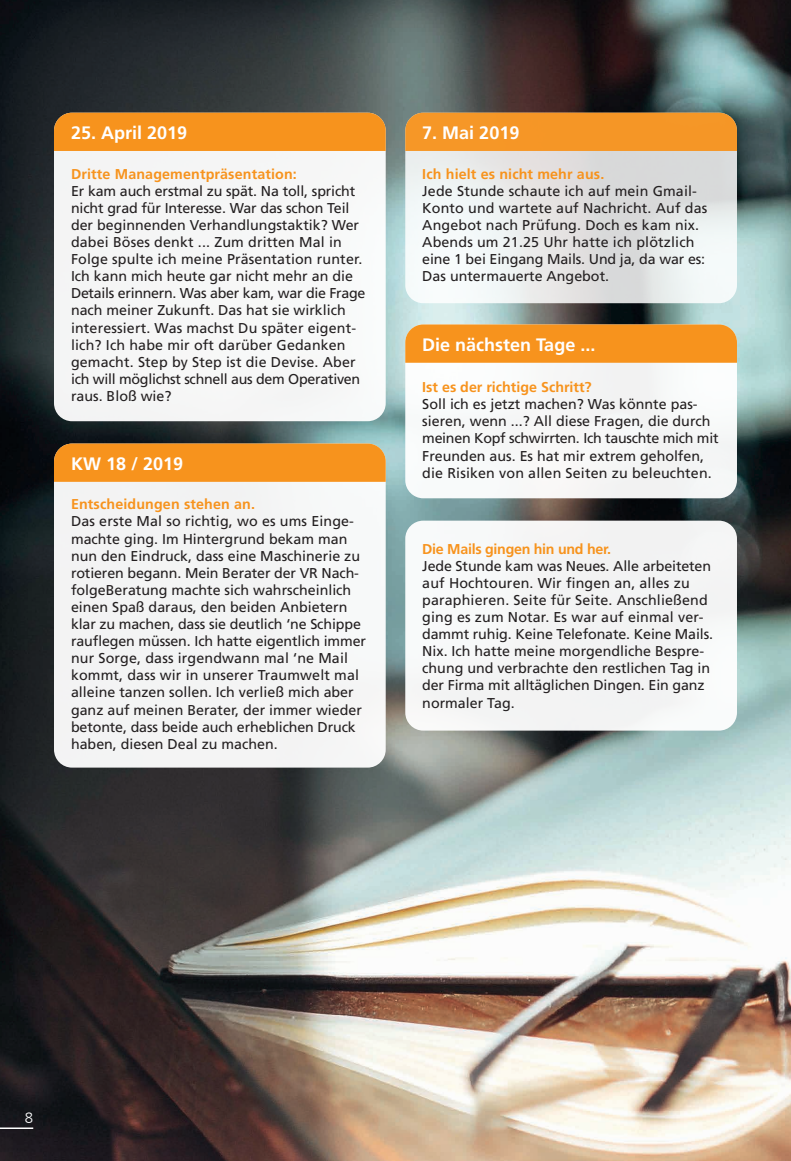
<style>
.page{position:relative;width:791px;height:1161px;background:#fff}
.page>*{position:absolute;margin:0;border:0;box-sizing:border-box;transform-origin:0 0}
.t1{font:700 18px "Frutiger DZPB";color:#fff}
.t2{font:300 15px "Frutiger DZPB";color:#fff}
.t3{font:14.25px/17.1px "Frutiger DZPB";color:#231f20}
.t4{font:700 14.25px "Frutiger DZPB";letter-spacing:.01em;color:#f7931d}
.t5{font:700 14.25px "Frutiger DZPB";letter-spacing:-.02em;color:#f7931d}
</style>
<div class="page">
<img style="left:0;top:0;width:791px;height:1161px">
<div style="left:54px;top:113px;width:332px;height:308px;background:#f6f6f6;border-radius:18px"></div>
<div style="left:54px;top:113px;width:332px;height:38px;background:#f7931d"></div>
<div style="left:54px;top:443px;width:332px;height:324px;background:#f3f4f4;border-radius:18px"></div>
<svg style="left:405px;top:113px;width:332px;height:190px"></svg>
<div style="left:405px;top:113px;width:332px;height:38px;background:#f59626"></div>
<div style="left:405px;top:324px;width:332px;height:174px;background:#f7f8f7;border-radius:18px"></div>
<div style="left:405px;top:521px;width:332px;height:209px;background:#f4f4f4;border-radius:18px"></div>
<hr style="left:0;top:1127px;width:33px;height:2px;background:#fff">
<div style="left:54px;top:443px;width:332px;height:39px;background:#f7931d"></div>
<div style="left:405px;top:324px;width:332px;height:39px;background:#f7931d"></div>
<p class="t1" style="left:71px;top:122px;width:118px">25. April 2019</p>
<p class="t4" style="left:71px;top:165px;width:227px">Dritte Managementpräsentation:</p>
<p class="t3" style="left:71px;top:182px;width:296px">Er kam auch erstmal zu spät. Na toll, spricht nicht grad für Interesse. War das schon Teil der beginnenden Verhandlungstaktik? Wer dabei Böses denkt ... Zum dritten Mal in Folge spulte ich meine Präsentation runter.<br>Ich kann mich heute gar nicht mehr an die Details erinnern. Was aber kam, war die Frage nach meiner Zukunft. Das hat sie wirklich interessiert. Was machst Du später eigent&shy;lich? Ich habe mir oft darüber Gedanken gemacht. Step by Step ist die Devise. Aber ich will möglichst schnell aus dem Operativen raus. Bloß wie?</p>
<p class="t1" style="left:71px;top:453px;width:114px">KW 18 / 2019</p>
<p class="t4" style="left:71px;top:496px;width:185px">Entscheidungen stehen an.</p>
<p class="t3" style="left:71px;top:513px;width:296px">Das erste Mal so richtig, wo es ums Einge&shy;machte ging. Im Hintergrund bekam man nun den Eindruck, dass eine Maschinerie zu rotieren begann. Mein Berater der VR Nach&shy;folgeBeratung machte sich wahrscheinlich einen Spaß daraus, den beiden Anbietern klar zu machen, dass sie deutlich ‘ne Schippe rauflegen müssen. Ich hatte eigentlich immer nur Sorge, dass irgendwann mal ‘ne Mail kommt, dass wir in unserer Traumwelt mal alleine tanzen sollen. Ich verließ mich aber ganz auf meinen Berater, der immer wieder betonte, dass beide auch erheblichen Druck haben, diesen Deal zu machen.</p>
<p class="t1" style="left:422px;top:122px;width:99px">7. Mai 2019</p>
<p class="t4" style="left:422px;top:165px;width:184px">Ich hielt es nicht mehr aus.</p>
<p class="t3" style="left:422px;top:182px;width:287px">Jede Stunde schaute ich auf mein Gmail-Konto und wartete auf Nachricht. Auf das Angebot nach Prüfung. Doch es kam nix.<br>Abends um 21.25 Uhr hatte ich plötzlich eine 1 bei Eingang Mails. Und ja, da war es:<br>Das untermauerte Angebot.</p>
<p class="t1" style="left:422px;top:334px;width:175px">Die nächsten Tage ...</p>
<p class="t4" style="left:422px;top:379px;width:171px">Ist es der richtige Schritt?</p>
<p class="t3" style="left:422px;top:396px;width:298px">Soll ich es jetzt machen? Was könnte pas&shy;sieren, wenn ...? All diese Fragen, die durch meinen Kopf schwirrten. Ich tauschte mich mit Freunden aus. Es hat mir extrem geholfen, die Risiken von allen Seiten zu beleuchten.</p>
<p class="t5" style="left:422px;top:540px;width:190px">Die Mails gingen hin und her.</p>
<p class="t3" style="left:422px;top:557px;width:292px">Jede Stunde kam was Neues. Alle arbeiteten auf Hochtouren. Wir fingen an, alles zu paraphieren. Seite für Seite. Anschließend ging es zum Notar. Es war auf einmal ver&shy;dammt ruhig. Keine Telefonate. Keine Mails.<br>Nix. Ich hatte meine morgendliche Bespre&shy;chung und verbrachte den restlichen Tag in der Firma mit alltäglichen Dingen. Ein ganz normaler Tag.</p>
<p class="t2" style="left:25px;top:1109px;width:10px">8</p>
</div>
